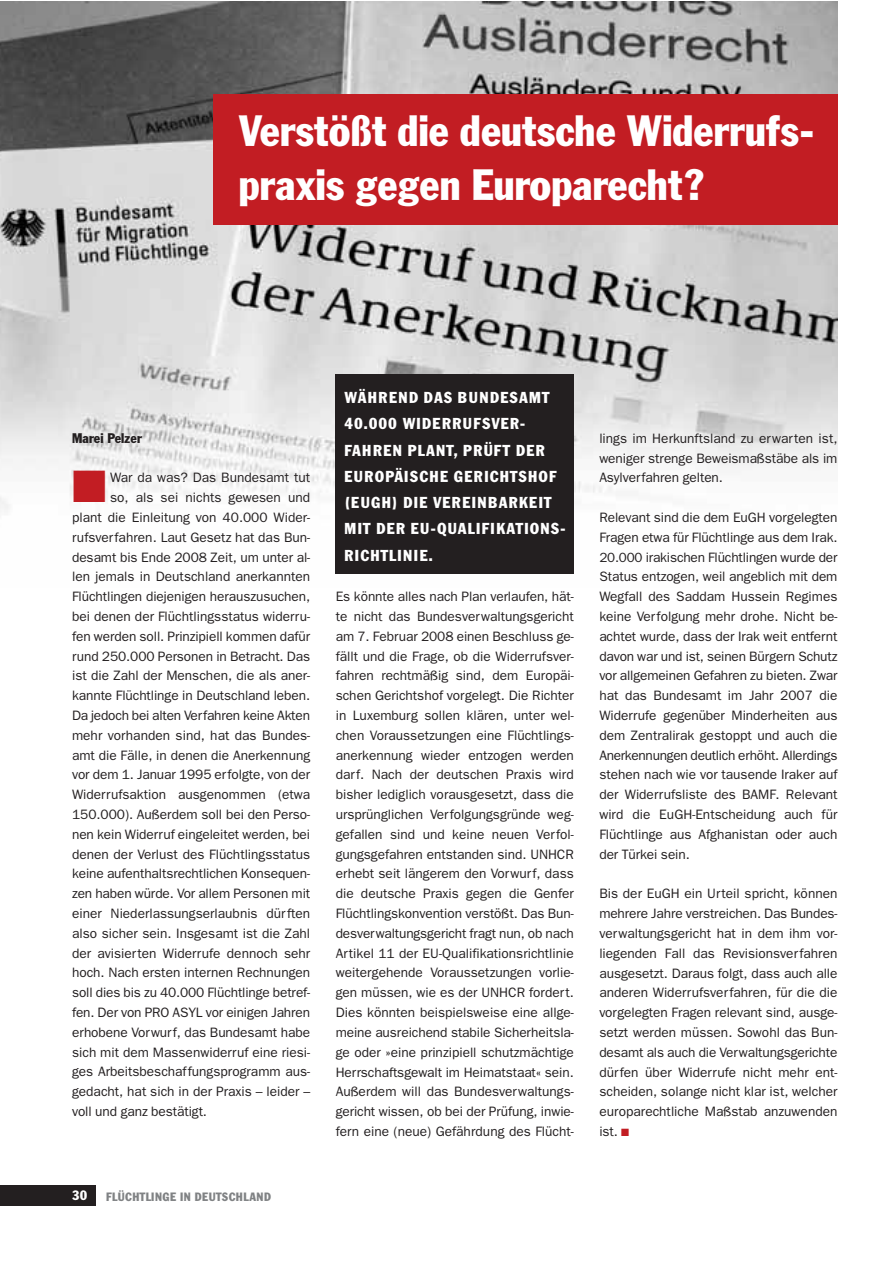
<style>
.page{position:relative;width:893px;height:1263px;background:#fff}
.page>*{position:absolute;margin:0;border:0;box-sizing:border-box;transform-origin:0 0}
.t1{font:43.5px/54px "Franklin ATF Condensed BQ";letter-spacing:.005em;color:#fff}
.t2{font:15.75px/26.2px "Franklin ATF Condensed BQ";letter-spacing:.08em;color:#fff}
.t3{font:13.8px "Franklin ATF Condensed BQ";letter-spacing:.01em;color:#231f20}
.t4{font:13.65px/19.8px "Franklin Gothic";color:#231f20;text-align:justify}
.t5{font:13.5px "Franklin ATF Condensed BQ";color:#fff}
.t6{font:12px "Franklin ATF Condensed BQ";letter-spacing:.035em;color:#808284}
.s1{color:#c21d23}
.s2{font-size:13.35px}
</style>
<div class="page">
<img style="left:0;top:1px;width:837px;height:573px">
<div style="left:0;top:1185px;width:95px;height:21px;background:#231f20"></div>
<div style="left:213px;top:95px;width:624px;height:130px;background:#c21d23"></div>
<div style="left:336px;top:374px;width:238px;height:199px;background:#231f20"></div>
<h1 class="t1" style="left:239px;top:108px;width:576px">Verstößt die deutsche Widerrufs&shy;praxis gegen Europarecht?</h1>
<p class="t3" style="left:72px;top:432px;width:71px">Marei Pelzer</p>
<p class="t4" style="left:72px;top:469px;width:240px"><span class="s1">■</span> War da was? Das Bundesamt tut</p>
<p class="t4" style="left:110px;top:489px;width:202px">so, als sei nichts gewesen und</p>
<p class="t4" style="left:72px;top:509px;width:240px">plant die Einleitung von 40.000 Wider-</p>
<p class="t4" style="left:72px;top:528px;width:240px">rufsverfahren. Laut Gesetz hat das Bun-</p>
<p class="t4" style="left:72px;top:548px;width:240px">desamt bis Ende 2008 Zeit, um unter al-</p>
<p class="t4" style="left:72px;top:568px;width:240px">len jemals in Deutschland anerkannten</p>
<p class="t4" style="left:72px;top:588px;width:240px">Flüchtlingen diejenigen herauszusuchen,</p>
<p class="t4" style="left:72px;top:608px;width:240px">bei denen der Flüchtlingsstatus widerru-</p>
<p class="t4" style="left:72px;top:627px;width:240px">fen werden soll. Prinzipiell kommen dafür</p>
<p class="t4" style="left:72px;top:647px;width:240px">rund 250.000 Personen in Betracht. Das</p>
<p class="t4" style="left:72px;top:667px;width:240px">ist die Zahl der Menschen, die als aner-</p>
<p class="t4" style="left:72px;top:687px;width:240px">kannte Flüchtlinge in Deutschland leben.</p>
<p class="t4" style="left:72px;top:707px;width:240px">Da jedoch bei alten Verfahren keine Akten</p>
<p class="t4" style="left:72px;top:726px;width:240px">mehr vorhanden sind, hat das Bundes-</p>
<p class="t4" style="left:72px;top:746px;width:240px">amt die Fälle, in denen die Anerkennung</p>
<p class="t4" style="left:72px;top:766px;width:240px">vor dem 1. Januar 1995 erfolgte, von der</p>
<p class="t4" style="left:72px;top:786px;width:240px">Widerrufsaktion ausgenommen (etwa</p>
<p class="t4" style="left:72px;top:806px;width:240px">150.000). Außerdem soll bei den Perso-</p>
<p class="t4" style="left:72px;top:825px;width:240px">nen kein Widerruf eingeleitet werden, bei</p>
<p class="t4" style="left:72px;top:845px;width:240px">denen der Verlust des Flüchtlingsstatus</p>
<p class="t4" style="left:72px;top:865px;width:240px">keine aufenthaltsrechtlichen Konsequen-</p>
<p class="t4" style="left:72px;top:885px;width:240px">zen haben würde. Vor allem Personen mit</p>
<p class="t4" style="left:72px;top:905px;width:240px">einer Niederlassungserlaubnis dürften</p>
<p class="t4" style="left:72px;top:924px;width:240px">also sicher sein. Insgesamt ist die Zahl</p>
<p class="t4" style="left:72px;top:944px;width:240px">der avisierten Widerrufe dennoch sehr</p>
<p class="t4" style="left:72px;top:964px;width:240px">hoch. Nach ersten internen Rechnungen</p>
<p class="t4" style="left:72px;top:984px;width:240px">soll dies bis zu 40.000 Flüchtlinge betref-</p>
<p class="t4" style="left:72px;top:1004px;width:240px">fen. Der von PRO ASYL vor einigen Jahren</p>
<p class="t4" style="left:72px;top:1023px;width:240px">erhobene Vorwurf, das Bundesamt habe</p>
<p class="t4" style="left:72px;top:1043px;width:240px">sich mit dem Massenwiderruf eine riesi-</p>
<p class="t4" style="left:72px;top:1063px;width:240px">ges Arbeitsbeschaffungsprogramm aus-</p>
<p class="t4" style="left:72px;top:1083px;width:240px">gedacht, hat sich in der Praxis – leider –</p>
<p class="t4" style="left:72px;top:1103px;width:136px">voll und ganz bestätigt.</p>
<p class="t5" style="left:72px;top:1190px;width:17px">30</p>
<p class="t6" style="left:106px;top:1192px;width:167px">FLÜCHTLINGE IN DEUTSCHLAND</p>
<p class="t2" style="left:344px;top:386px;width:222px">WÄHREND DAS BUNDESAMT<br>40.000 WIDERRUFSVER-<br>FAHREN PLANT, PRÜFT DER<br>EUROPÄISCHE GERICHTSHOF (EUGH) DIE VEREINBARKEIT<br>MIT DER EU-QUALIFIKATIONS-<br>RICHTLINIE.</p>
<p class="t4" style="left:336px;top:588px;width:240px">Es könnte alles nach Plan verlaufen, hät&shy;te nicht das Bundesverwaltungsgericht am 7. Februar 2008 einen Beschluss ge&shy;fällt und die Frage, ob die Widerrufsver&shy;fahren rechtmäßig sind, dem Europäi&shy;schen Gerichtshof vorgelegt. Die Richter in Luxemburg sollen klären, unter wel&shy;chen Voraussetzungen eine Flüchtlings&shy;anerkennung wieder entzogen werden darf. Nach der deutschen Praxis wird bisher lediglich vorausgesetzt, dass die ursprünglichen Verfolgungsgründe weg&shy;gefallen sind und keine neuen Verfol&shy;gungsgefahren entstanden sind. UNHCR erhebt seit längerem den Vorwurf, dass die deutsche Praxis gegen die Genfer Flüchtlingskonvention verstößt. Das Bun&shy;desverwaltungsgericht fragt nun, ob nach Artikel 11 der EU-Qualifikationsrichtlinie weitergehende Voraussetzungen vorlie&shy;gen müssen, wie es der UNHCR fordert.<br>Dies könnten beispielsweise eine allge&shy;meine ausreichend stabile Sicherheitsla&shy;ge oder »eine prinzipiell schutzmächtige Herrschaftsgewalt im Heimatstaat« sein.<br>Außerdem will das Bundesverwaltungs&shy;gericht wissen, ob bei der Prüfung, inwie&shy;fern eine (neue) Gefährdung des Flücht-</p>
<p class="t4" style="left:599px;top:429px;width:240px">lings im Herkunftsland zu erwarten ist, weniger strenge Beweismaßstäbe als im Asylverfahren gelten.</p>
<p class="t4" style="left:599px;top:509px;width:240px">Relevant sind die dem EuGH vorgelegten Fragen etwa für Flüchtlinge aus dem Irak.<br><span class="s2">20.000</span> irakischen Flüchtlingen wurde der Status entzogen, weil angeblich mit dem Wegfall des Saddam Hussein Regimes keine Verfolgung mehr drohe. Nicht be&shy;achtet wurde, dass der Irak weit entfernt davon war und ist, seinen Bürgern Schutz vor allgemeinen Gefahren zu bieten. Zwar hat das Bundesamt im Jahr 2007 die Widerrufe gegenüber Minderheiten aus dem Zentralirak gestoppt und auch die Anerkennungen deutlich erhöht. Allerdings stehen nach wie vor tausende Iraker auf der Widerrufsliste des BAMF. Relevant wird die EuGH-Entscheidung auch für Flüchtlinge aus Afghanistan oder auch der Türkei sein.</p>
<p class="t4" style="left:599px;top:885px;width:240px">Bis der EuGH ein Urteil spricht, können mehrere Jahre verstreichen. Das Bundes&shy;verwaltungsgericht hat in dem ihm vor&shy;liegenden Fall das Revisionsverfahren ausgesetzt. Daraus folgt, dass auch alle anderen Widerrufsverfahren, für die die vorgelegten Fragen relevant sind, ausge&shy;setzt werden müssen. Sowohl das Bun&shy;desamt als auch die Verwaltungsgerichte dürfen über Widerrufe nicht mehr ent&shy;scheiden, solange nicht klar ist, welcher europarechtliche Maßstab anzuwenden ist. <span class="s1">■</span></p>
</div>
